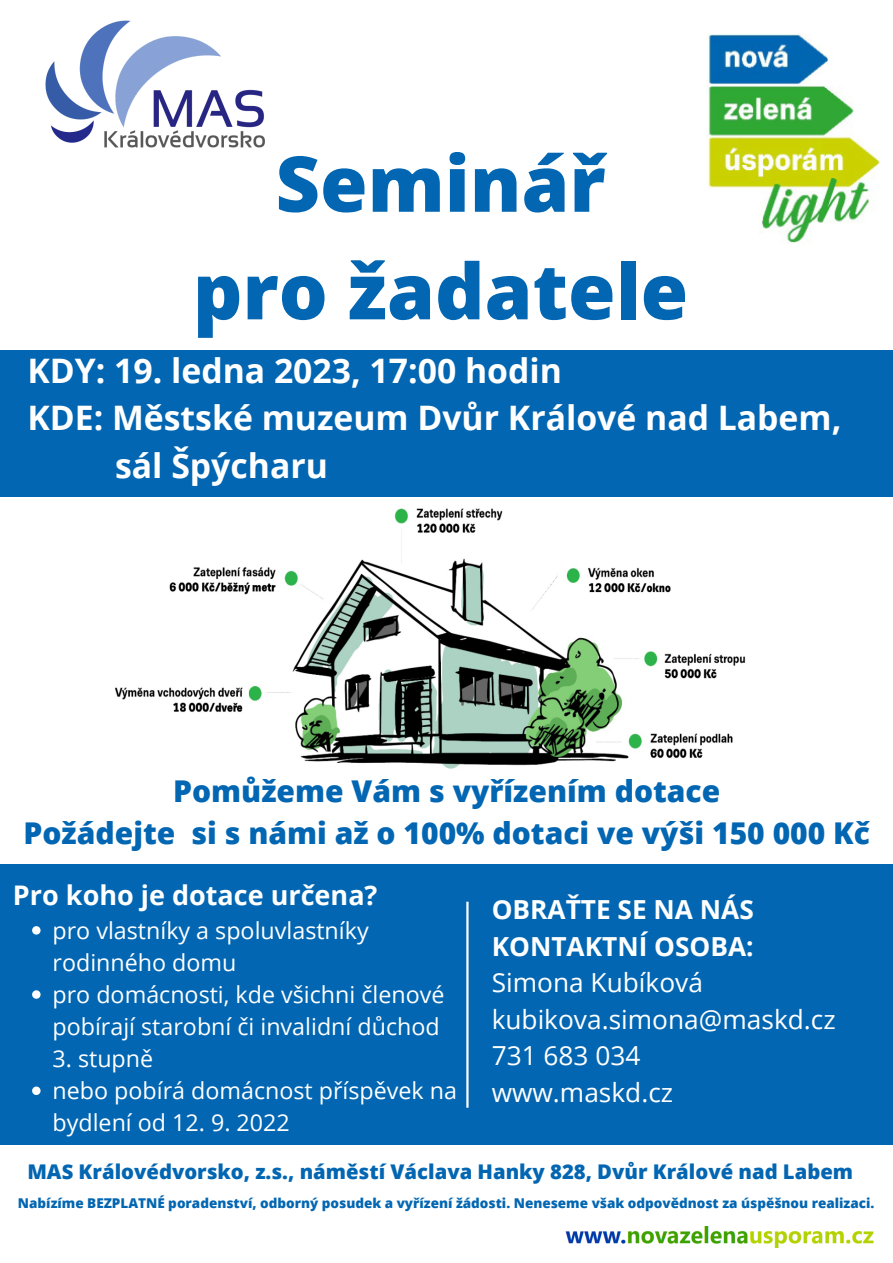
<style>
.page{position:relative;width:893px;height:1263px;background:#fff}
.page>*{position:absolute;margin:0;border:0;box-sizing:border-box;transform-origin:0 0}
.t1{font:800 77.03px/107.6px "Open Sans";color:#0266b2;text-align:center}
.t2{font:700 33.75px "Open Sans";color:#fff}
.t3{font:800 30px/41.6px "Open Sans";color:#0266b2;text-align:center}
.t4{font:700 27px "Open Sans";color:#fff}
.t5{font:26.25px/36.6px "Open Sans";color:#fff}
.t6{font:700 26.25px/36.6px "Open Sans";color:#fff}
.t7{font:23.25px/32.1px "Open Sans";color:#fff}
.t8{font:800 20.25px "Open Sans";color:#0266b2}
.t9{font:800 13.5px "Open Sans";color:#0266b2}
</style>
<div class="page">
<img style="left:706px;top:34px;width:176px;height:209px">
<img style="left:112px;top:496px;width:634px;height:273px">
<img style="left:45px;top:20px;width:220px;height:128px">
<div style="left:0;top:864px;width:893px;height:281px;background:#0266b2"></div>
<img style="left:565px;top:1226px;width:309px;height:21px">
<svg style="left:32px;top:926px;width:9px;height:8px"></svg>
<svg style="left:32px;top:990px;width:9px;height:9px"></svg>
<svg style="left:32px;top:1086px;width:9px;height:9px"></svg>
<hr style="left:466px;top:902px;width:2px;height:206px;background:#fff">
<div style="left:0;top:350px;width:893px;height:146px;background:#0266b2"></div>
<h1 class="t1" style="left:193px;top:128px;width:497px">Seminář<br>pro žadatele</h1>
<h2 class="t2" style="left:27px;top:347px;width:536px">KDY: 19. ledna 2023, 17:00 hodin</h2>
<h2 class="t2" style="left:27px;top:394px;width:815px">KDE: Městské muzeum Dvůr Králové nad Labem,</h2>
<h2 class="t2" style="left:115px;top:441px;width:214px">sál Špýcharu</h2>
<p class="t3" style="left:24px;top:769px;width:848px">Pomůžeme Vám s vyřízením dotace<br>Požádejte si s námi až o 100% dotaci ve výši 150 000 Kč</p>
<p class="t4" style="left:13px;top:876px;width:366px">Pro koho je dotace určena?</p>
<p class="t6" style="left:492px;top:890px;width:264px">OBRAŤTE SE NA NÁS<br>KONTAKTNÍ OSOBA:</p>
<p class="t5" style="left:492px;top:964px;width:345px">Simona Kubíková kubikova.simona@maskd.cz<br>731 683 034<br>www.maskd.cz</p>
<p class="t7" style="left:53px;top:913px;width:393px">pro vlastníky a spoluvlastníky rodinného domu<br>pro domácnosti, kde všichni členové pobírají starobní či invalidní důchod</p>
<p class="t7" style="left:53px;top:1042px;width:406px">3. stupně<br>nebo pobírá domácnost příspěvek na bydlení od 12. 9. 2022</p>
<p class="t8" style="left:27px;top:1157px;width:827px">MAS Královédvorsko, z.s., náměstí Václava Hanky 828, Dvůr Králové nad Labem</p>
<p class="t9" style="left:18px;top:1193px;width:858px">Nabízíme BEZPLATNÉ poradenství, odborný posudek a vyřízení žádosti. Neneseme však odpovědnost za úspěšnou realizaci.</p>
</div>
